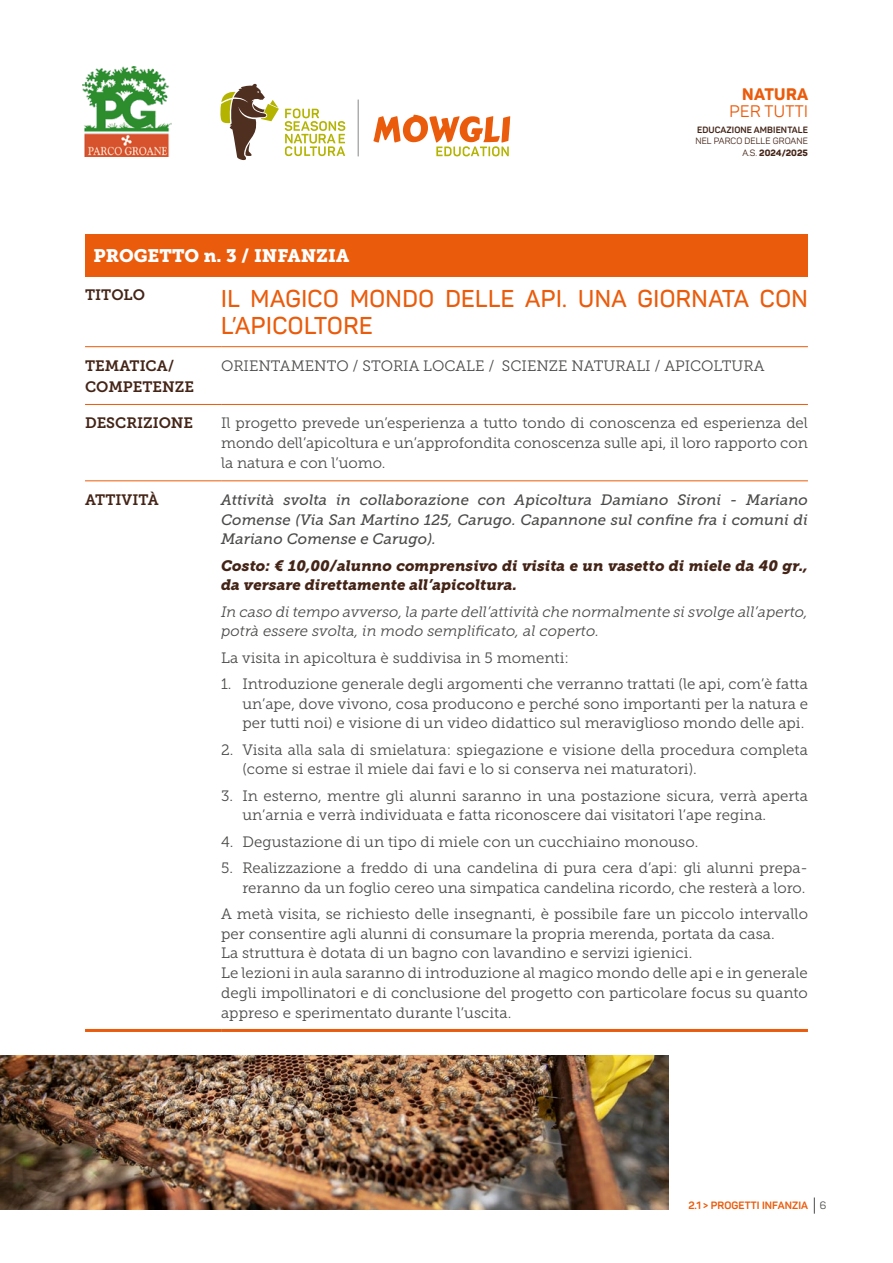
<style>
.page{position:relative;width:893px;height:1263px;background:#fff}
.page>*{position:absolute;margin:0;border:0;box-sizing:border-box;transform-origin:0 0}
.t1{font:600 24px/27px "Panton";letter-spacing:.02em;color:#ea5b0b}
.t2{font:18px "Museo Slab 900";color:#fff}
.t3{font:16.5px "Panton";letter-spacing:.02em;color:#ea5b0b}
.t4{font:800 16.5px "Panton";letter-spacing:.02em;color:#ea5b0b}
.t5{font:15px/19.8px "Museo Slab 300";letter-spacing:.005em;color:#4a4a49}
.t6{font:italic 15px/19.8px "Museo Slab 500";letter-spacing:.005em;color:#4a4a49;text-align:justify}
.t7{font:italic 15px/19.8px "Museo Slab 300";letter-spacing:.005em;color:#4a4a49}
.t8{font:italic 15px/19.8px "Museo Slab 900";letter-spacing:.005em;color:#442417}
.t9{font:15px/21px "Museo Slab 700";color:#442417}
.t10{font:700 10.5px "Panton";letter-spacing:.01em;color:#ea5b0b}
.t11{font:9px/11.2px "Panton";letter-spacing:.01em;color:#442417;text-align:right}
.t12{font:700 9px "Panton";letter-spacing:.01em;color:#442417}
.s1{font-weight:800}
.s2{font-weight:400;color:#4a4a49}
</style>
<div class="page">
<svg style="left:285px;top:108px;width:60px;height:48px"></svg>
<svg style="left:220px;top:83px;width:59px;height:78px"></svg>
<img style="left:82px;top:67px;width:90px;height:89px">
<svg style="left:373px;top:115px;width:137px;height:41px"></svg>
<hr style="left:358px;top:100px;width:1px;height:56px;background:#878787">
<svg style="left:814px;top:1197px;width:1px;height:17px"></svg>
<div style="left:85px;top:234px;width:723px;height:42px;background:#ea5b0b"></div>
<hr style="left:85px;top:346px;width:136px;height:1px;background:#ea5b0b">
<hr style="left:85px;top:404px;width:136px;height:1px;background:#ea5b0b">
<hr style="left:221px;top:346px;width:587px;height:1px;background:#ea5b0b">
<hr style="left:221px;top:404px;width:587px;height:1px;background:#ea5b0b">
<hr style="left:85px;top:480px;width:136px;height:1px;background:#ea5b0b">
<hr style="left:221px;top:480px;width:587px;height:1px;background:#ea5b0b">
<hr style="left:85px;top:1029px;width:136px;height:3px;background:#ea5b0b">
<hr style="left:221px;top:1029px;width:587px;height:3px;background:#ea5b0b">
<img style="left:0;top:1055px;width:669px;height:155px">
<p class="t4" style="left:742px;top:84px;width:67px">NATURA</p>
<p class="t3" style="left:730px;top:101px;width:80px">PER TUTTI</p>
<p class="t12" style="left:697px;top:124px;width:112px">EDUCAZIONE AMBIENTALE</p>
<p class="t11" style="left:695px;top:136px;width:114px">NEL PARCO DELLE GROANE<br>A.S. <span class="s1">2024/2025</span></p>
<p class="t2" style="left:94px;top:245px;width:257px">PROGETTO n. 3 / INFANZIA</p>
<p class="t9" style="left:85px;top:285px;width:62px">TITOLO</p>
<h1 class="t1" style="left:221px;top:285px;width:588px">IL MAGICO MONDO DELLE API. UNA GIORNATA CON<br>L’APICOLTORE</h1>
<p class="t9" style="left:85px;top:355px;width:111px">TEMATICA/<br>COMPETENZE</p>
<p class="t5" style="left:221px;top:356px;width:545px">ORIENTAMENTO / STORIA LOCALE / SCIENZE NATURALI / APICOLTURA</p>
<p class="t9" style="left:85px;top:413px;width:110px">DESCRIZIONE</p>
<p class="t5" style="left:221px;top:413px;width:588px;text-align:justify">Il progetto prevede un’esperienza a tutto tondo di conoscenza ed esperienza del mondo dell’apicoltura e un’approfondita conoscenza sulle api, il loro rapporto con la natura e con l’uomo.</p>
<p class="t9" style="left:85px;top:489px;width:75px">ATTIVITÀ</p>
<p class="t6" style="left:221px;top:490px;width:588px">Attività svolta in collaborazione con Apicoltura Damiano Sironi - Mariano Comense (Via San Martino 125, Carugo. Capannone sul confine fra i comuni di Mariano Comense e Carugo).</p>
<p class="t8" style="left:221px;top:556px;width:588px">Costo: € 10,00/alunno comprensivo di visita e un vasetto di miele da 40 gr., da versare direttamente all’apicoltura.</p>
<p class="t7" style="left:221px;top:602px;width:588px">In caso di tempo avverso, la parte dell’attività che normalmente si svolge all’aperto, potrà essere svolta, in modo semplificato, al coperto.</p>
<p class="t5" style="left:221px;top:648px;width:349px">La visita in apicoltura è suddivisa in 5 momenti:</p>
<p class="t5" style="left:242px;top:674px;width:567px;text-align:justify;text-indent:-21px">1. Introduzione generale degli argomenti che verranno trattati (le api, com’è fatta un’ape, dove vivono, cosa producono e perché sono importanti per la natura e per tutti noi) e visione di un video didattico sul meraviglioso mondo delle api.</p>
<p class="t5" style="left:242px;top:740px;width:567px;text-indent:-21px">2. Visita alla sala di smielatura: spiegazione e visione della procedura completa (come si estrae il miele dai favi e lo si conserva nei maturatori).</p>
<p class="t5" style="left:242px;top:785px;width:567px;text-indent:-21px">3. In esterno, mentre gli alunni saranno in una postazione sicura, verrà aperta un’arnia e verrà individuata e fatta riconoscere dai visitatori l’ape regina.</p>
<p class="t5" style="left:221px;top:831px;width:479px">4. Degustazione di un tipo di miele con un cucchiaino monouso.</p>
<p class="t5" style="left:221px;top:858px;width:588px;text-align:right">5. Realizzazione a freddo di una candelina di pura cera d’api: gli alunni prepa&shy;reranno da un foglio cereo una simpatica candelina ricordo, che resterà a loro.</p>
<p class="t5" style="left:221px;top:904px;width:588px">A metà visita, se richiesto delle insegnanti, è possibile fare un piccolo intervallo per consentire agli alunni di consumare la propria merenda, portata da casa.<br>La struttura è dotata di un bagno con lavandino e servizi igienici.<br>Le lezioni in aula saranno di introduzione al magico mondo delle api e in generale degli impollinatori e di conclusione del progetto con particolare focus su quanto appreso e sperimentato durante l’uscita.</p>
<p class="t10" style="left:688px;top:1199px;width:140px">2.1 &gt; PROGETTI INFANZIA <span class="s2">6</span></p>
</div>
